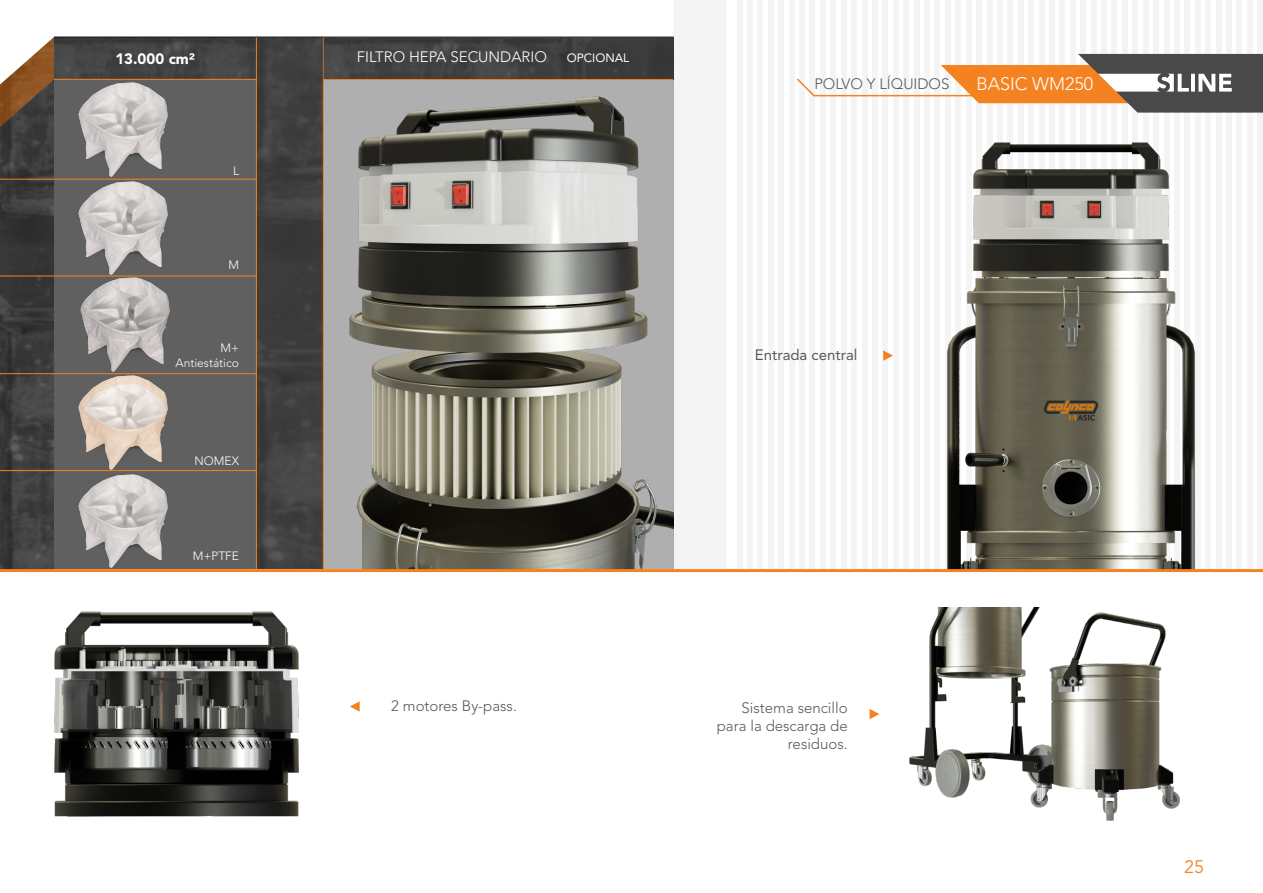
<style>
.page{position:relative;width:1263px;height:893px;background:#fff}
.page>*{position:absolute;margin:0;border:0;box-sizing:border-box;transform-origin:0 0}
.t1{font:300 18px "Avenir LT Std";color:#fff}
.t2{font:18px "Avenir";color:#f58220}
.t3{font:300 15px/18px "Avenir LT Std";color:#57585a;text-align:right}
.t4{font:300 15px "Avenir LT Std";color:#fff}
.t5{font:15px "Avenir LT Std";color:#57585a}
.t6{font:900 15px "Avenir LT Std";color:#fff}
.t7{font:300 12px/14.4px "Avenir LT Std";color:#fff;text-align:right}
.t8{font:12px "Avenir LT Std";color:#fff}
</style>
<div class="page">
<div style="left:673px;top:0;width:54px;height:568px;background:#f4f4f4"></div>
<div style="left:737px;top:0;width:5px;height:568px;background:#f4f4f4"></div>
<div style="left:903px;top:0;width:6px;height:568px;background:#f4f4f4"></div>
<div style="left:1216px;top:0;width:5px;height:568px;background:#f4f4f4"></div>
<div style="left:820px;top:0;width:6px;height:568px;background:#f4f4f4"></div>
<div style="left:1132px;top:0;width:6px;height:568px;background:#f4f4f4"></div>
<div style="left:987px;top:0;width:5px;height:568px;background:#f4f4f4"></div>
<div style="left:778px;top:0;width:6px;height:568px;background:#f4f4f4"></div>
<div style="left:1091px;top:0;width:5px;height:568px;background:#f4f4f4"></div>
<div style="left:945px;top:0;width:5px;height:568px;background:#f4f4f4"></div>
<div style="left:1257px;top:0;width:6px;height:568px;background:#f4f4f4"></div>
<div style="left:862px;top:0;width:5px;height:568px;background:#f4f4f4"></div>
<div style="left:1174px;top:0;width:6px;height:568px;background:#f4f4f4"></div>
<div style="left:1028px;top:0;width:6px;height:568px;background:#f4f4f4"></div>
<div style="left:758px;top:0;width:5px;height:568px;background:#f4f4f4"></div>
<div style="left:1070px;top:0;width:5px;height:568px;background:#f4f4f4"></div>
<div style="left:924px;top:0;width:6px;height:568px;background:#f4f4f4"></div>
<div style="left:1236px;top:0;width:6px;height:568px;background:#f4f4f4"></div>
<div style="left:841px;top:0;width:5px;height:568px;background:#f4f4f4"></div>
<div style="left:1153px;top:0;width:6px;height:568px;background:#f4f4f4"></div>
<div style="left:1007px;top:0;width:6px;height:568px;background:#f4f4f4"></div>
<div style="left:799px;top:0;width:6px;height:568px;background:#f4f4f4"></div>
<div style="left:1112px;top:0;width:5px;height:568px;background:#f4f4f4"></div>
<div style="left:966px;top:0;width:5px;height:568px;background:#f4f4f4"></div>
<div style="left:882px;top:0;width:6px;height:568px;background:#f4f4f4"></div>
<div style="left:1195px;top:0;width:5px;height:568px;background:#f4f4f4"></div>
<div style="left:1049px;top:0;width:6px;height:568px;background:#f4f4f4"></div>
<div style="left:747px;top:0;width:6px;height:568px;background:#f4f4f4"></div>
<div style="left:914px;top:0;width:5px;height:568px;background:#f4f4f4"></div>
<div style="left:1226px;top:0;width:6px;height:568px;background:#f4f4f4"></div>
<div style="left:830px;top:0;width:6px;height:568px;background:#f4f4f4"></div>
<div style="left:1143px;top:0;width:5px;height:568px;background:#f4f4f4"></div>
<div style="left:997px;top:0;width:6px;height:568px;background:#f4f4f4"></div>
<div style="left:789px;top:0;width:5px;height:568px;background:#f4f4f4"></div>
<div style="left:1101px;top:0;width:6px;height:568px;background:#f4f4f4"></div>
<div style="left:955px;top:0;width:6px;height:568px;background:#f4f4f4"></div>
<div style="left:872px;top:0;width:6px;height:568px;background:#f4f4f4"></div>
<div style="left:1184px;top:0;width:6px;height:568px;background:#f4f4f4"></div>
<div style="left:1039px;top:0;width:5px;height:568px;background:#f4f4f4"></div>
<div style="left:768px;top:0;width:5px;height:568px;background:#f4f4f4"></div>
<div style="left:1080px;top:0;width:6px;height:568px;background:#f4f4f4"></div>
<div style="left:935px;top:0;width:5px;height:568px;background:#f4f4f4"></div>
<div style="left:1247px;top:0;width:5px;height:568px;background:#f4f4f4"></div>
<div style="left:851px;top:0;width:6px;height:568px;background:#f4f4f4"></div>
<div style="left:1164px;top:0;width:5px;height:568px;background:#f4f4f4"></div>
<div style="left:1018px;top:0;width:5px;height:568px;background:#f4f4f4"></div>
<div style="left:810px;top:0;width:5px;height:568px;background:#f4f4f4"></div>
<div style="left:1122px;top:0;width:5px;height:568px;background:#f4f4f4"></div>
<div style="left:976px;top:0;width:6px;height:568px;background:#f4f4f4"></div>
<div style="left:893px;top:0;width:5px;height:568px;background:#f4f4f4"></div>
<div style="left:1205px;top:0;width:6px;height:568px;background:#f4f4f4"></div>
<div style="left:1059px;top:0;width:6px;height:568px;background:#f4f4f4"></div>
<svg style="left:350px;top:701px;width:10px;height:11px"></svg>
<svg style="left:883px;top:350px;width:10px;height:11px"></svg>
<img style="left:934px;top:142px;width:275px;height:427px">
<img style="left:55px;top:612px;width:244px;height:204px">
<svg style="left:796px;top:77px;width:20px;height:21px"></svg>
<hr style="left:814px;top:95px;width:159px;height:1px;background:#f58220">
<svg style="left:941px;top:54px;width:322px;height:59px"></svg>
<svg style="left:869px;top:709px;width:10px;height:10px"></svg>
<img style="left:909px;top:608px;width:271px;height:212px">
<div style="left:54px;top:37px;width:202px;height:42px;background:linear-gradient(to right,#444,#434343)"></div>
<div style="left:54px;top:80px;width:202px;height:489px;background:#606060"></div>
<div style="left:323px;top:79px;width:350px;height:490px;background:#afafaf"></div>
<div style="left:257px;top:37px;width:66px;height:532px;background:#3e3e3e"></div>
<img style="left:81px;top:277px;width:89px;height:94px">
<img style="left:79px;top:83px;width:89px;height:93px">
<img style="left:79px;top:181px;width:89px;height:93px">
<img style="left:79px;top:474px;width:89px;height:94px">
<img style="left:79px;top:376px;width:89px;height:93px">
<hr style="left:54px;top:79px;width:203px;height:1px;background:#f58220">
<hr style="left:323px;top:79px;width:350px;height:1px;background:#f58220">
<hr style="left:54px;top:37px;width:619px;height:1px;background:#151515">
<hr style="left:323px;top:37px;width:1px;height:532px;background:#f58220">
<hr style="left:256px;top:37px;width:1px;height:532px;background:#f58220">
<svg style="left:5px;top:37px;width:49px;height:43px"></svg>
<img style="left:0;top:80px;width:54px;height:489px">
<hr style="left:0;top:470px;width:256px;height:1px;background:#f58220">
<div style="left:323px;top:37px;width:350px;height:42px;background:#3f3f3f"></div>
<hr style="left:0;top:179px;width:256px;height:1px;background:#f58220">
<hr style="left:0;top:276px;width:256px;height:1px;background:#f58220">
<hr style="left:0;top:373px;width:256px;height:1px;background:#f58220">
<img style="left:350px;top:96px;width:323px;height:473px">
<hr style="left:0;top:569px;width:1263px;height:3px;background:#f58220">
<p class="t6" style="left:115px;top:49px;width:81px">13.000 cm²</p>
<p class="t7" style="left:233px;top:163px;width:7px">L</p>
<p class="t7" style="left:228px;top:258px;width:12px">M</p>
<p class="t7" style="left:175px;top:341px;width:65px">M+<br>Antiestático</p>
<p class="t7" style="left:195px;top:453px;width:46px">NOMEX</p>
<p class="t7" style="left:193px;top:548px;width:48px">M+PTFE</p>
<p class="t4" style="left:357px;top:48px;width:192px">FILTRO HEPA SECUNDARIO</p>
<p class="t8" style="left:567px;top:50px;width:64px">OPCIONAL</p>
<p class="t3" style="left:814px;top:74px;width:137px">POLVO Y LÍQUIDOS</p>
<p class="t1" style="left:976px;top:73px;width:118px">BASIC WM250</p>
<p class="t5" style="left:755px;top:346px;width:104px">Entrada central</p>
<p class="t3" style="left:391px;top:697px;width:127px">2 motores By-pass.</p>
<p class="t3" style="left:717px;top:699px;width:132px">Sistema sencillo para la descarga de residuos.</p>
<p class="t2" style="left:1184px;top:853px;width:22px">25</p>
</div>
